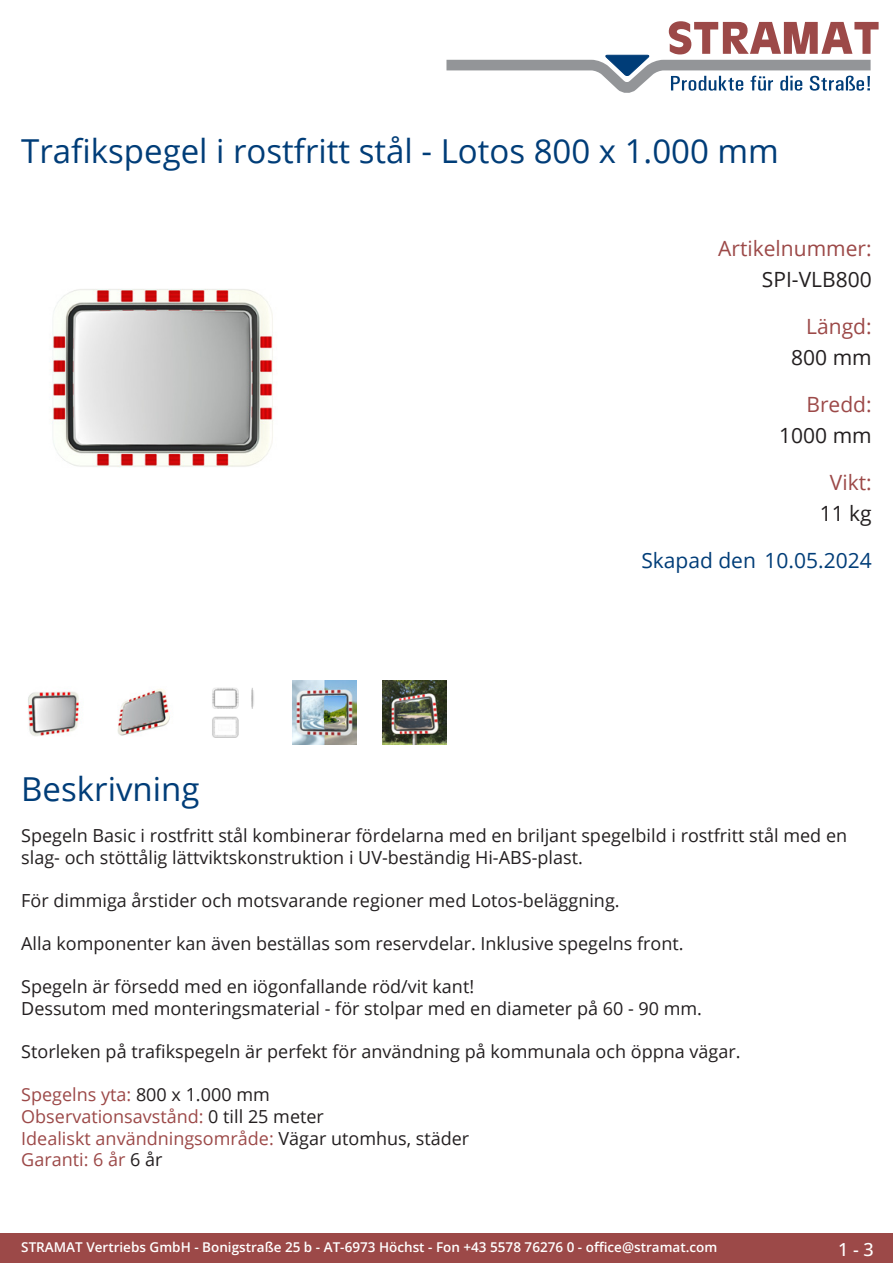
<style>
.page{position:relative;width:893px;height:1263px;background:#fff}
.page>*{position:absolute;margin:0;border:0;box-sizing:border-box;transform-origin:0 0}
.Produkttitel{font:33px "Open Sans";color:#003d78}
.TechDaten_Überschrif{font:21px "Open Sans";color:#9c4948}
.TechDaten_Inhalt{font:21px "Open Sans";color:#231f20}
.Erstellungsdatum{font:21px "Open Sans";color:#003d78}
.Beschreibung_Text{font:18px/21.6px "Open Sans";color:#231f20}
.Beschreibung_Text-2{font:18px/21.6px "Open Sans";color:#9c4948}
.t1{font:500 18px "Open Sans";color:#fff}
.t2{font:600 13.5px "Open Sans";color:#fff}
.s1{color:#231f20}
</style>
<div class="page">
<div style="left:0;top:1233px;width:893px;height:30px;background:#9c4948"></div>
<svg style="left:446px;top:21px;width:433px;height:72px"></svg>
<img style="left:49px;top:289px;width:224px;height:179px">
<img style="left:28px;top:691px;width:51px;height:45px">
<img style="left:117px;top:689px;width:53px;height:47px">
<img style="left:212px;top:687px;width:42px;height:51px">
<img style="left:292px;top:680px;width:64px;height:64px">
<img style="left:383px;top:680px;width:63px;height:64px">
<p class="Produkttitel" style="left:21px;top:128px;width:759px">Trafikspegel i rostfritt stål - Lotos 800 x 1.000 mm</p>
<p class="TechDaten_Überschrif" style="left:718px;top:234px;width:155px">Artikelnummer:</p>
<p class="TechDaten_Inhalt" style="left:762px;top:265px;width:111px">SPI-VLB800</p>
<p class="TechDaten_Überschrif" style="left:806px;top:312px;width:67px">Längd:</p>
<p class="TechDaten_Inhalt" style="left:791px;top:343px;width:82px">800 mm</p>
<p class="TechDaten_Überschrif" style="left:806px;top:390px;width:67px">Bredd:</p>
<p class="TechDaten_Inhalt" style="left:779px;top:421px;width:94px">1000 mm</p>
<p class="TechDaten_Überschrif" style="left:830px;top:468px;width:43px">Vikt:</p>
<p class="TechDaten_Inhalt" style="left:820px;top:499px;width:54px">11 kg</p>
<p class="Erstellungsdatum" style="left:641px;top:546px;width:232px">Skapad den 10.05.2024</p>
<p class="Produkttitel" style="left:21px;top:766px;width:180px">Beskrivning</p>
<p class="Beschreibung_Text" style="left:21px;top:824px;width:827px">Spegeln Basic i rostfritt stål kombinerar fördelarna med en briljant spegelbild i rostfritt stål med en slag- och stöttålig lättviktskonstruktion i UV-beständig Hi-ABS-plast.</p>
<p class="Beschreibung_Text" style="left:21px;top:889px;width:600px">För dimmiga årstider och motsvarande regioner med Lotos-beläggning.</p>
<p class="Beschreibung_Text" style="left:21px;top:932px;width:664px">Alla komponenter kan även beställas som reservdelar. Inklusive spegelns front.</p>
<p class="Beschreibung_Text" style="left:21px;top:975px;width:682px">Spegeln är försedd med en iögonfallande röd/vit kant!<br>Dessutom med monteringsmaterial - för stolpar med en diameter på 60 - 90 mm.</p>
<p class="Beschreibung_Text" style="left:21px;top:1040px;width:721px">Storleken på trafikspegeln är perfekt för användning på kommunala och öppna vägar.</p>
<p class="Beschreibung_Text-2" style="left:21px;top:1083px;width:449px">Spegelns yta: <span class="s1">800 x 1.000 mm<br></span>Observationsavstånd: <span class="s1">0 till 25 meter<br></span>Idealiskt användningsområde: <span class="s1">Vägar utomhus, städer </span>Garanti: 6 år <span class="s1">6 år</span></p>
<p class="t2" style="left:21px;top:1238px;width:698px">STRAMAT Vertriebs GmbH - Bonigstraße 25 b - AT-6973 Höchst - Fon +43 5578 76276 0 - office@stramat.com</p>
<p class="t1" style="left:838px;top:1237px;width:37px">1 - 3</p>
</div>
